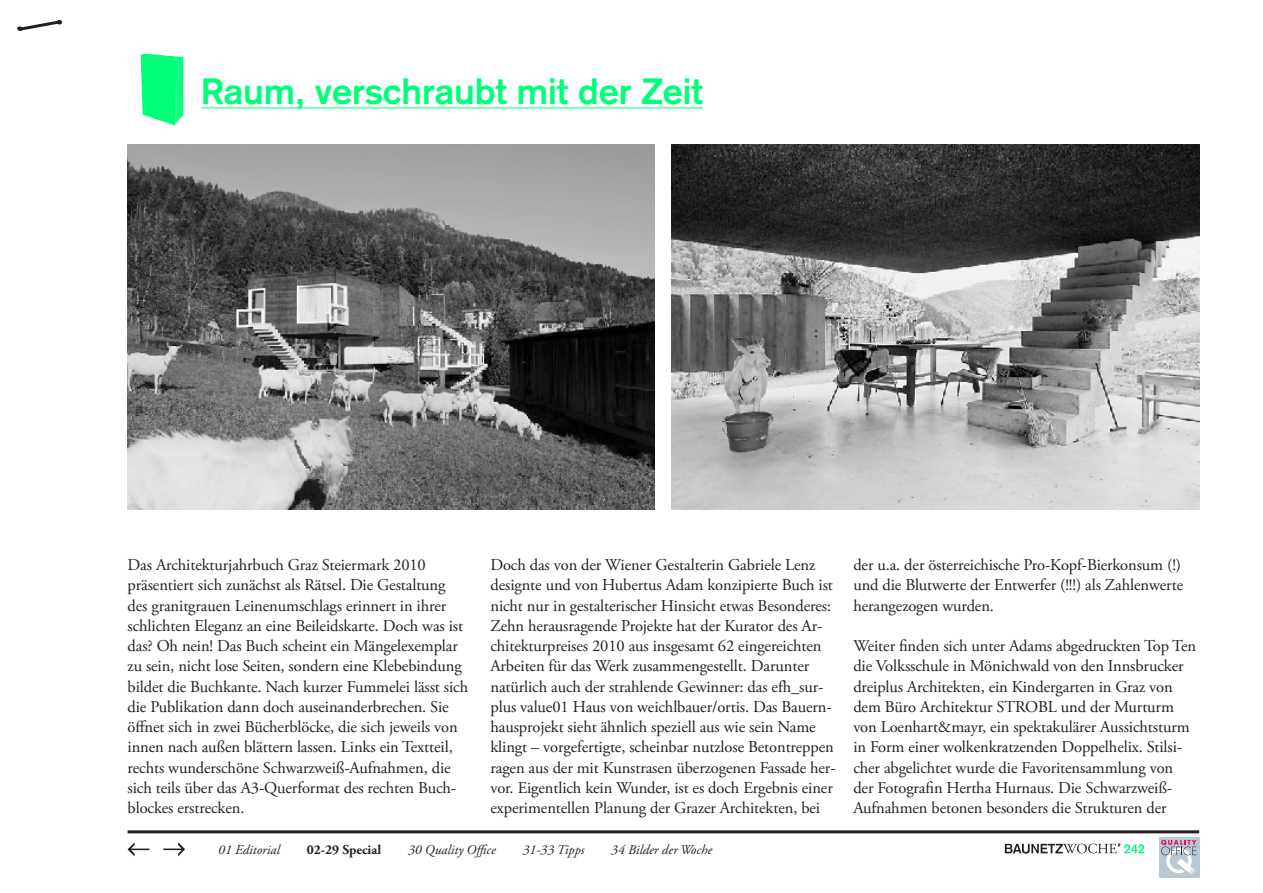
<style>
.page{position:relative;width:1263px;height:893px;background:#fff}
.page>*{position:absolute;margin:0;border:0;box-sizing:border-box;transform-origin:0 0}
.Headline_Normal{font:700 36px "Akzidenz Grotesk";color:#00ff79}
.t1{font:16.5px/20.2px "Adobe Garamond Pro";letter-spacing:-.005em;color:#231f20}
.Navigation_Off{font:italic 13.5px "Adobe Garamond Pro";color:#231f20}
.Navigation_Off-2{font:700 13.5px "Adobe Garamond Pro";color:#231f20}
</style>
<div class="page">
<hr style="left:128px;top:830px;width:1071px;height:3px;background:#231f20">
<svg style="left:128px;top:842px;width:21px;height:14px"></svg>
<svg style="left:163px;top:842px;width:22px;height:14px"></svg>
<svg style="left:17px;top:20px;width:46px;height:11px"></svg>
<svg style="left:1005px;top:843px;width:139px;height:11px"></svg>
<div style="left:1159px;top:837px;width:40px;height:41px;background:#b9c8d5"></div>
<svg style="left:1161px;top:840px;width:36px;height:35px"></svg>
<img style="left:672px;top:145px;width:527px;height:364px">
<img style="left:128px;top:145px;width:527px;height:364px">
<hr style="left:201px;top:108px;width:502px;height:1px;background:#00ff79">
<svg style="left:141px;top:54px;width:42px;height:71px;background:#1fff89"></svg>
<hr style="left:177px;top:61px;width:1px;height:61px;background:#00ff79">
<hr style="left:178px;top:61px;width:1px;height:59px;background:#00ff79">
<hr style="left:179px;top:60px;width:1px;height:59px;background:#00ff79">
<hr style="left:180px;top:59px;width:1px;height:59px;background:#00ff79">
<p class="Headline_Normal" style="left:201px;top:70px;width:503px">Raum, verschraubt mit der Zeit</p>
<p class="t1" style="left:128px;top:555px;width:342px">Das Architekturjahrbuch Graz Steiermark 2010 präsentiert sich zunächst als Rätsel. Die Gestaltung des granitgrauen Leinenumschlags erinnert in ihrer schlichten Eleganz an eine Beileidskarte. Doch was ist das? Oh nein! Das Buch scheint ein Mängelexemplar zu sein, nicht lose Seiten, sondern eine Klebebindung bildet die Buchkante. Nach kurzer Fummelei lässt sich die Publikation dann doch auseinanderbrechen. Sie öffnet sich in zwei Bücherblöcke, die sich jeweils von innen nach außen blättern lassen. Links ein Textteil, rechts wunderschöne Schwarzweiß-Aufnahmen, die sich teils über das A3-Querformat des rechten Buch&shy;blockes erstrecken.</p>
<p class="t1" style="left:490px;top:555px;width:347px">Doch das von der Wiener Gestalterin Gabriele Lenz designte und von Hubertus Adam konzipierte Buch ist nicht nur in gestalterischer Hinsicht etwas Besonderes:<br>Zehn herausragende Projekte hat der Kurator des Ar&shy;chitekturpreises 2010 aus insgesamt 62 eingereichten Arbeiten für das Werk zusammengestellt. Darunter natürlich auch der strahlende Gewinner: das efh_sur&shy;plus value01 Haus von weichlbauer/ortis. Das Bauern&shy;hausprojekt sieht ähnlich speziell aus wie sein Name klingt – vorgefertigte, scheinbar nutzlose Betontreppen ragen aus der mit Kunstrasen überzogenen Fassade her&shy;vor. Eigentlich kein Wunder, ist es doch Ergebnis einer experimentellen Planung der Grazer Architekten, bei</p>
<p class="t1" style="left:853px;top:555px;width:331px">der u.a. der österreichische Pro-Kopf-Bierkonsum (!) und die Blutwerte der Entwerfer (!!!) als Zahlenwerte herangezogen wurden.</p>
<p class="t1" style="left:853px;top:636px;width:344px">Weiter finden sich unter Adams abgedruckten Top Ten die Volksschule in Mönichwald von den Innsbrucker dreiplus Architekten, ein Kindergarten in Graz von dem Büro Architektur STROBL und der Murturm von Loenhart&amp;mayr, ein spektakulärer Aussichtsturm in Form einer wolkenkratzenden Doppelhelix. Stilsi&shy;cher abgelichtet wurde die Favoritensammlung von der Fotografin Hertha Hurnaus. Die Schwarzweiß-Aufnahmen betonen besonders die Strukturen der</p>
<p class="Navigation_Off" style="left:218px;top:841px;width:63px">01 Editorial</p>
<p class="Navigation_Off-2" style="left:307px;top:841px;width:76px">02-29 Special</p>
<p class="Navigation_Off" style="left:408px;top:841px;width:89px">30 Quality Office</p>
<p class="Navigation_Off" style="left:523px;top:841px;width:63px">31-33 Tipps</p>
<p class="Navigation_Off" style="left:611px;top:841px;width:102px">34 Bilder der Woche</p>
</div>
